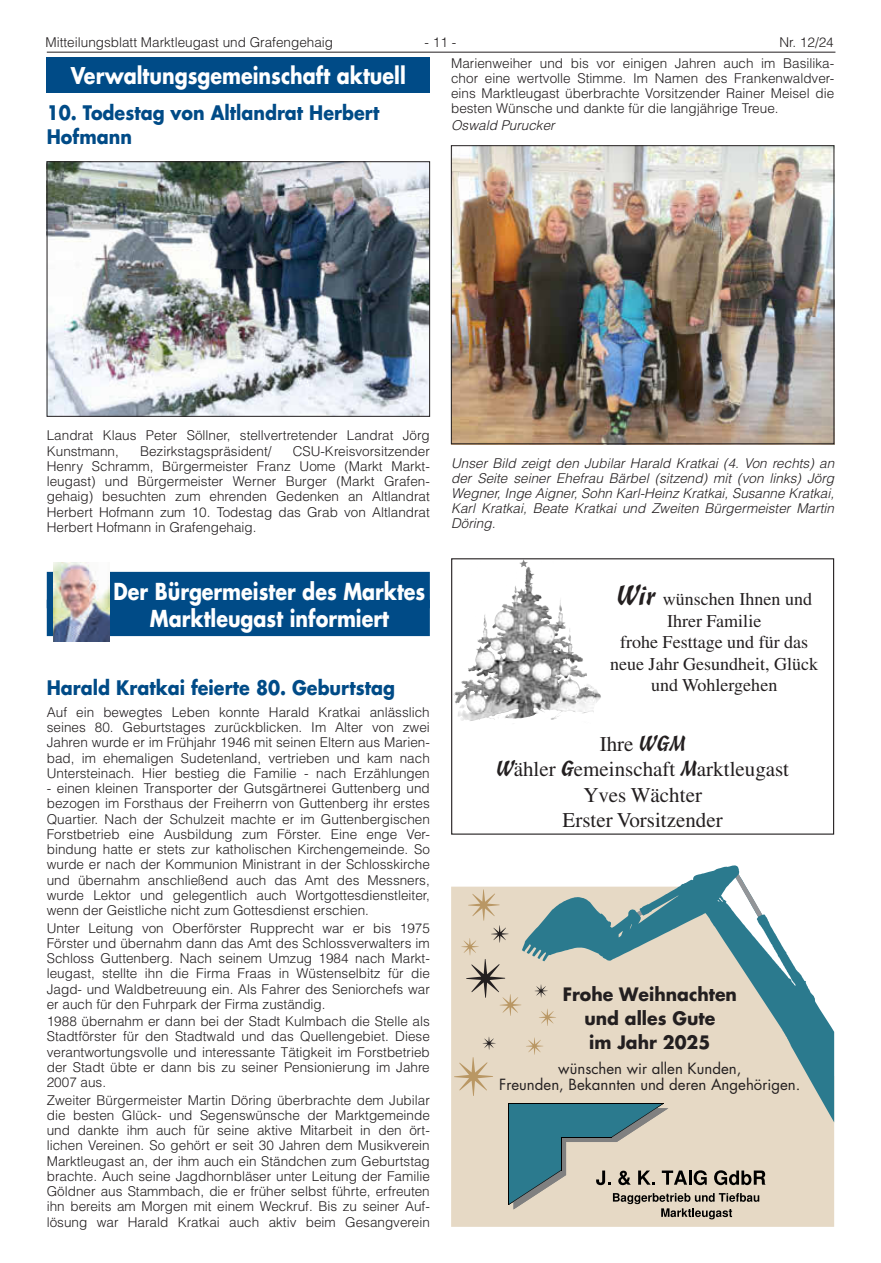
<style>
.page{position:relative;width:881px;height:1263px;background:#fff}
.page>*{position:absolute;margin:0;border:0;box-sizing:border-box;transform-origin:0 0}
.t1{font:700 22.8px/27.8px "Futura LT";color:#fff;text-align:center;scale:.84 1}
.t2{font:700 22.5px "Futura LT";color:#fff;scale:.85 1}
.t3{font:21px/25.2px "Times LT";color:#231f20;text-align:center}
.t4{font:700 19.5px/23.7px "Futura LT";color:#004b87;scale:.9 1}
.t5{font:18px/21.6px "Times LT";color:#231f20;text-align:center}
.t6{font:700 18px/24px "Futura LT";color:#231f20;text-align:center;scale:.96 1}
.t7{font:15px/16.5px "Futura LT";color:#231f20;text-align:center}
.t8{font:300 13.5px/15.3px "Helvetica LT";color:#231f20;text-align:justify}
.t9{font:italic 300 13.5px/15px "Helvetica LT";color:#231f20;text-align:justify}
.s1{font-family:"Cascade Script";font-size:27px}
.s2{font-family:"Cascade Script LT"}
</style>
<div class="page">
<hr style="left:47px;top:52px;width:788px;height:1px;background:#231f20">
<img style="left:453px;top:147px;width:378px;height:295px">
<div style="left:451px;top:145px;width:382px;height:299px;border:1px solid #231f20"></div>
<div style="left:47px;top:57px;width:382px;height:36px;background:#004b87"></div>
<img style="left:49px;top:163px;width:378px;height:252px">
<div style="left:47px;top:161px;width:382px;height:256px;border:1px solid #231f20"></div>
<div style="left:47px;top:572px;width:382px;height:36px;background:#004b87"></div>
<div style="left:47px;top:600px;width:382px;height:36px;background:#004b87"></div>
<img style="left:53px;top:563px;width:56px;height:79px">
<div style="left:451px;top:887px;width:382px;height:340px;background:#e6d9c5"></div>
<svg style="left:454px;top:1057px;width:39px;height:39px"></svg>
<svg style="left:482px;top:1037px;width:13px;height:13px"></svg>
<svg style="left:461px;top:889px;width:60px;height:127px"></svg>
<svg style="left:521px;top:865px;width:312px;height:257px;fill:#e6d9c5"></svg>
<svg style="left:735px;top:874px;width:27px;height:43px"></svg>
<svg style="left:636px;top:910px;width:6px;height:6px"></svg>
<svg style="left:508px;top:1103px;width:257px;height:116px"></svg>
<hr style="left:508px;top:1103px;width:155px;height:1px;background:#000">
<img style="left:519px;top:560px;width:10px;height:7px">
<div style="left:451px;top:558px;width:382px;height:277px;border:1px solid #231f20"></div>
<p class="t8" style="left:45px;top:34px;width:289px">Mitteilungsblatt Marktleugast und Grafengehaig</p>
<p class="t8" style="left:424px;top:34px;width:33px">- 11 -</p>
<p class="t8" style="left:451px;top:31px;width:384px;line-height:21.3px;text-align:right">Nr. 12/24<br>Marienweiher und bis vor einigen Jahren auch im Basilika-</p>
<p class="t8" style="left:451px;top:71px;width:384px">chor eine wertvolle Stimme. Im Namen des Frankenwaldver&shy;eins Marktleugast überbrachte Vorsitzender Rainer Meisel die besten Wünsche und dankte für die langjährige Treue.</p>
<p class="t9" style="left:451px;top:118px;width:105px">Oswald Purucker</p>
<h2 class="t2" style="left:71px;top:61px;width:395px">Verwaltungsgemeinschaft aktuell</h2>
<h3 class="t4" style="left:47px;top:101px;width:371px">10. Todestag von Altlandrat Herbert<br>Hofmann</h3>
<p class="t8" style="left:47px;top:428px;width:384px">Landrat Klaus Peter Söllner, stellvertretender Landrat Jörg<br>Kunstmann,</p>
<p class="t8" style="left:47px;top:443px;width:384px;text-indent:246px">CSU-Kreisvorsitzender Henry Schramm, Bürgermeister Franz Uome (Markt Markt&shy;leugast) und Bürgermeister Werner Burger (Markt Grafen&shy;gehaig) besuchten zum ehrenden Gedenken an Altlandrat Herbert Hofmann zum 10. Todestag das Grab von Altlandrat Herbert Hofmann in Grafengehaig.</p>
<p class="t8" style="left:140px;top:443px;width:133px">Bezirkstagspräsident/</p>
<h1 class="t1" style="left:113px;top:577px;width:372px">Der Bürgermeister des Marktes<br>Marktleugast informiert</h1>
<h3 class="t4" style="left:47px;top:676px;width:388px">Harald Kratkai feierte 80. Geburtstag</h3>
<p class="t8" style="left:47px;top:704px;width:384px">Auf ein bewegtes Leben konnte Harald Kratkai anlässlich seines 80. Geburtstages zurückblicken. Im Alter von zwei Jahren wurde er im Frühjahr 1946 mit seinen Eltern aus Marien&shy;bad, im ehemaligen Sudetenland, vertrieben und kam nach Untersteinach. Hier bestieg die Familie - nach Erzählungen</p>
<p class="t8" style="left:47px;top:780px;width:384px">- einen kleinen Transporter der Gutsgärtnerei Guttenberg und bezogen im Forsthaus der Freiherrn von Guttenberg ihr erstes Quartier. Nach der Schulzeit machte er im Guttenbergischen Forstbetrieb eine Ausbildung zum Förster. Eine enge Ver&shy;bindung hatte er stets zur katholischen Kirchengemeinde. So wurde er nach der Kommunion Ministrant in der Schlosskirche und übernahm anschließend auch das Amt des Messners, wurde Lektor und gelegentlich auch Wortgottesdienstleiter, wenn der Geistliche nicht zum Gottesdienst erschien.</p>
<p class="t8" style="left:47px;top:920px;width:384px">Unter Leitung von Oberförster Rupprecht war er bis 1975<br>Förster und übernahm dann das Amt des Schlossverwalters im Schloss Guttenberg. Nach seinem Umzug 1984 nach Markt&shy;leugast, stellte ihn die Firma Fraas in Wüstenselbitz für die Jagd- und Waldbetreuung ein. Als Fahrer des Seniorchefs war er auch für den Fuhrpark der Firma zuständig.</p>
<p class="t8" style="left:47px;top:1014px;width:384px">1988 übernahm er dann bei der Stadt Kulmbach die Stelle als Stadtförster für den Stadtwald und das Quellengebiet. Diese verantwortungsvolle und interessante Tätigkeit im Forstbetrieb der Stadt übte er dann bis zu seiner Pensionierung im Jahre 2007 aus.</p>
<p class="t8" style="left:47px;top:1092px;width:384px">Zweiter Bürgermeister Martin Döring überbrachte dem Jubilar die besten Glück- und Segenswünsche der Marktgemeinde und dankte ihm auch für seine aktive Mitarbeit in den ört&shy;lichen Vereinen. So gehört er seit 30 Jahren dem Musikverein Marktleugast an, der ihm auch ein Ständchen zum Geburtstag brachte. Auch seine Jagdhornbläser unter Leitung der Familie Göldner aus Stammbach, die er früher selbst führte, erfreuten ihn bereits am Morgen mit einem Weckruf. Bis zu seiner Auf&shy;lösung war Harald Kratkai auch aktiv beim Gesangverein</p>
<p class="t9" style="left:451px;top:455px;width:384px">Unser Bild zeigt den Jubilar Harald Kratkai (4. Von rechts) an der Seite seiner Ehefrau Bärbel (sitzend) mit (von links) Jörg Wegner, Inge Aigner, Sohn Karl-Heinz Kratkai, Susanne Kratkai, Karl Kratkai, Beate Kratkai und Zweiten Bürgermeister Martin Döring.</p>
<h3 class="t5" style="left:610px;top:588px;width:209px"><span class="s1">Wir</span> wünschen Ihnen und<br>Ihrer Familie<br>frohe Festtage und für das neue Jahr Gesundheit, Glück und Wohlergehen</h3>
<h3 class="t3" style="left:496px;top:731px;width:294px">Ihre <span class="s2">WGM<br>W</span>ähler <span class="s2">G</span>emeinschaft <span class="s2">M</span>arktleugast<br>Yves Wächter<br>Erster Vorsitzender</h3>
<h3 class="t6" style="left:562px;top:981px;width:183px">Frohe Weihnachten und alles Gute<br>im Jahr 2025</h3>
<p class="t7" style="left:499px;top:1060px;width:302px">wünschen wir allen Kunden,<br>Freunden, Bekannten und deren Angehörigen.</p>
</div>
